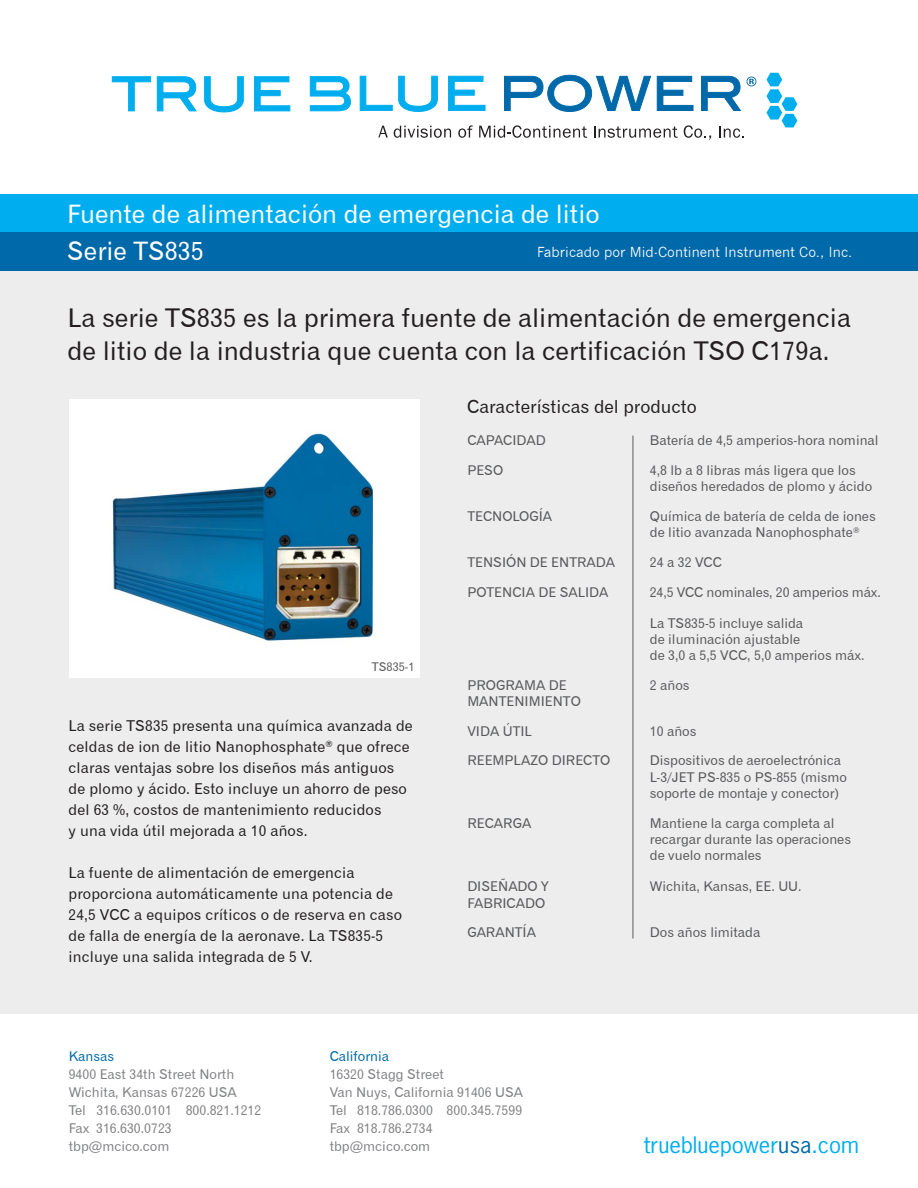
<style>
.page{position:relative;width:918px;height:1188px;background:#fff}
.page>*{position:absolute;margin:0;border:0;box-sizing:border-box;transform-origin:0 0}
.t1{font:25.8px/33px "Gothic 720 BT Roman B";color:#231f20}
.t2{font:25.5px/37.5px "Gothic 720 BT Roman B";color:#fff}
.t3{font:21.3px "News Gothic";color:#00aeef;scale:1.05 1}
.t4{font:18px "Gothic 720 BT Roman B";color:#231f20}
.t5{font:15px/21px "Gothic 720 BT Roman B";letter-spacing:.01em;color:#231f20}
.t6{font:13.5px/16.2px "Gothic 720 BT Roman B";color:#58595b}
.t7{font:13.5px/18px "Gothic 720 BT Roman B";color:#808184}
.t8{font:13.5px "News Gothic";color:#fff}
.t9{font:13.5px "Gothic 720 BT Roman B";color:#0069aa}
.t10{font:12px "Gothic 720 BT Roman B";color:#58595b}
.s1{color:#0069aa}
</style>
<div class="page">
<div style="left:0;top:270px;width:918px;height:745px;background:#ededee"></div>
<div style="left:0;top:194px;width:918px;height:38px;background:#00aeef"></div>
<div style="left:0;top:232px;width:918px;height:38px;background:#0069aa"></div>
<div style="left:69px;top:399px;width:351px;height:279px;background:#fff"></div>
<img style="left:112px;top:433px;width:262px;height:208px">
<hr style="left:633px;top:436px;width:1px;height:503px;background:#58595b">
<svg style="left:504px;top:74px;width:190px;height:38px"></svg>
<svg style="left:701px;top:76px;width:40px;height:35px"></svg>
<svg style="left:378px;top:126px;width:10px;height:12px"></svg>
<svg style="left:394px;top:126px;width:57px;height:12px"></svg>
<svg style="left:458px;top:125px;width:15px;height:13px"></svg>
<svg style="left:479px;top:125px;width:108px;height:13px"></svg>
<svg style="left:594px;top:126px;width:84px;height:12px"></svg>
<svg style="left:684px;top:125px;width:27px;height:15px"></svg>
<svg style="left:719px;top:126px;width:25px;height:12px"></svg>
<svg style="left:111px;top:76px;width:86px;height:36px"></svg>
<svg style="left:204px;top:76px;width:40px;height:37px"></svg>
<svg style="left:254px;top:76px;width:37px;height:36px"></svg>
<svg style="left:359px;top:75px;width:79px;height:37px"></svg>
<svg style="left:448px;top:75px;width:38px;height:36px"></svg>
<svg style="left:309px;top:76px;width:42px;height:36px"></svg>
<svg style="left:766px;top:73px;width:31px;height:54px"></svg>
<svg style="left:747px;top:77px;width:9px;height:9px"></svg>
<h2 class="t2" style="left:67px;top:195px;width:534px">Fuente de alimentación de emergencia de litio<br>Serie TS835</h2>
<p class="t8" style="left:537px;top:244px;width:317px">Fabricado por Mid-Continent Instrument Co., Inc.</p>
<h1 class="t1" style="left:68px;top:301px;width:785px">La serie TS835 es la primera fuente de alimentación de emergencia de litio de la industria que cuenta con la certificación TSO C179a.</h1>
<p class="t10" style="left:372px;top:660px;width:44px">TS835-1</p>
<p class="t5" style="left:69px;top:715px;width:346px">La serie TS835 presenta una química avanzada de celdas de ion de litio Nanophosphate<sup>®</sup> que ofrece claras ventajas sobre los diseños más antiguos de plomo y ácido. Esto incluye un ahorro de peso del 63 %, costos de mantenimiento reducidos<br>y una vida útil mejorada a 10 años.</p>
<p class="t5" style="left:69px;top:862px;width:335px">La fuente de alimentación de emergencia proporciona automáticamente una potencia de 24,5 VCC a equipos críticos o de reserva en caso de falla de energía de la aeronave. La TS835-5 incluye una salida integrada de 5 V.</p>
<h3 class="t4" style="left:467px;top:395px;width:231px">Características del producto</h3>
<p class="t6" style="left:467px;top:432px;width:80px">CAPACIDAD</p>
<p class="t6" style="left:650px;top:432px;width:230px">Batería de 4,5 amperios-hora nominal</p>
<p class="t6" style="left:467px;top:462px;width:37px">PESO</p>
<p class="t6" style="left:650px;top:462px;width:224px">4,8 lb a 8 libras más ligera que los diseños heredados de plomo y ácido</p>
<p class="t6" style="left:467px;top:508px;width:86px">TECNOLOGÍA</p>
<p class="t6" style="left:650px;top:508px;width:227px">Química de batería de celda de iones de litio avanzada Nanophosphate<sup>®</sup></p>
<p class="t6" style="left:467px;top:554px;width:149px">TENSIÓN DE ENTRADA</p>
<p class="t6" style="left:650px;top:554px;width:74px">24 a 32 VCC</p>
<p class="t6" style="left:467px;top:583px;width:143px">POTENCIA DE SALIDA</p>
<p class="t6" style="left:650px;top:583px;width:233px">24,5 VCC nominales, 20 amperios máx.</p>
<p class="t6" style="left:650px;top:615px;width:216px">La TS835-5 incluye salida<br>de iluminación ajustable<br>de 3,0 a 5,5 VCC, 5,0 amperios máx.</p>
<p class="t6" style="left:467px;top:677px;width:101px">PROGRAMA DE</p>
<p class="t6" style="left:650px;top:677px;width:41px">2 años</p>
<p class="t6" style="left:467px;top:686px;width:115px;line-height:29.7px">MANTENIMIENTO<br>VIDA ÚTIL</p>
<p class="t6" style="left:650px;top:723px;width:48px">10 años</p>
<p class="t6" style="left:467px;top:752px;width:145px">REEMPLAZO DIRECTO</p>
<p class="t6" style="left:650px;top:752px;width:199px">Dispositivos de aeroelectrónica<br>L-3/JET PS-835 o PS-855 (mismo soporte de montaje y conector)</p>
<p class="t6" style="left:467px;top:815px;width:65px">RECARGA</p>
<p class="t6" style="left:650px;top:815px;width:203px">Mantiene la carga completa al recargar durante las operaciones de vuelo normales</p>
<p class="t6" style="left:467px;top:878px;width:83px">DISEÑADO Y</p>
<p class="t6" style="left:650px;top:878px;width:153px">Wichita, Kansas, EE. UU.</p>
<p class="t6" style="left:467px;top:895px;width:79px">FABRICADO</p>
<p class="t6" style="left:467px;top:924px;width:70px">GARANTÍA</p>
<p class="t6" style="left:650px;top:924px;width:112px">Dos años limitada</p>
<p class="t9" style="left:69px;top:1048px;width:47px">Kansas</p>
<p class="t7" style="left:69px;top:1065px;width:194px">9400 East 34th Street North<br>Wichita, Kansas 67226 USA<br>Tel 316.630.0101 800.821.1212<br>Fax 316.630.0723 tbp@mcico.com</p>
<p class="t9" style="left:330px;top:1048px;width:61px">California</p>
<p class="t7" style="left:330px;top:1066px;width:195px">16320 Stagg Street<br>Van Nuys, California 91406 USA<br>Tel 818.786.0300 800.345.7599<br>Fax 818.786.2734 tbp@mcico.com</p>
<h3 class="t3" style="left:644px;top:1131px;width:207px">truebluepower<span class="s1">usa</span>.com</h3>
</div>
